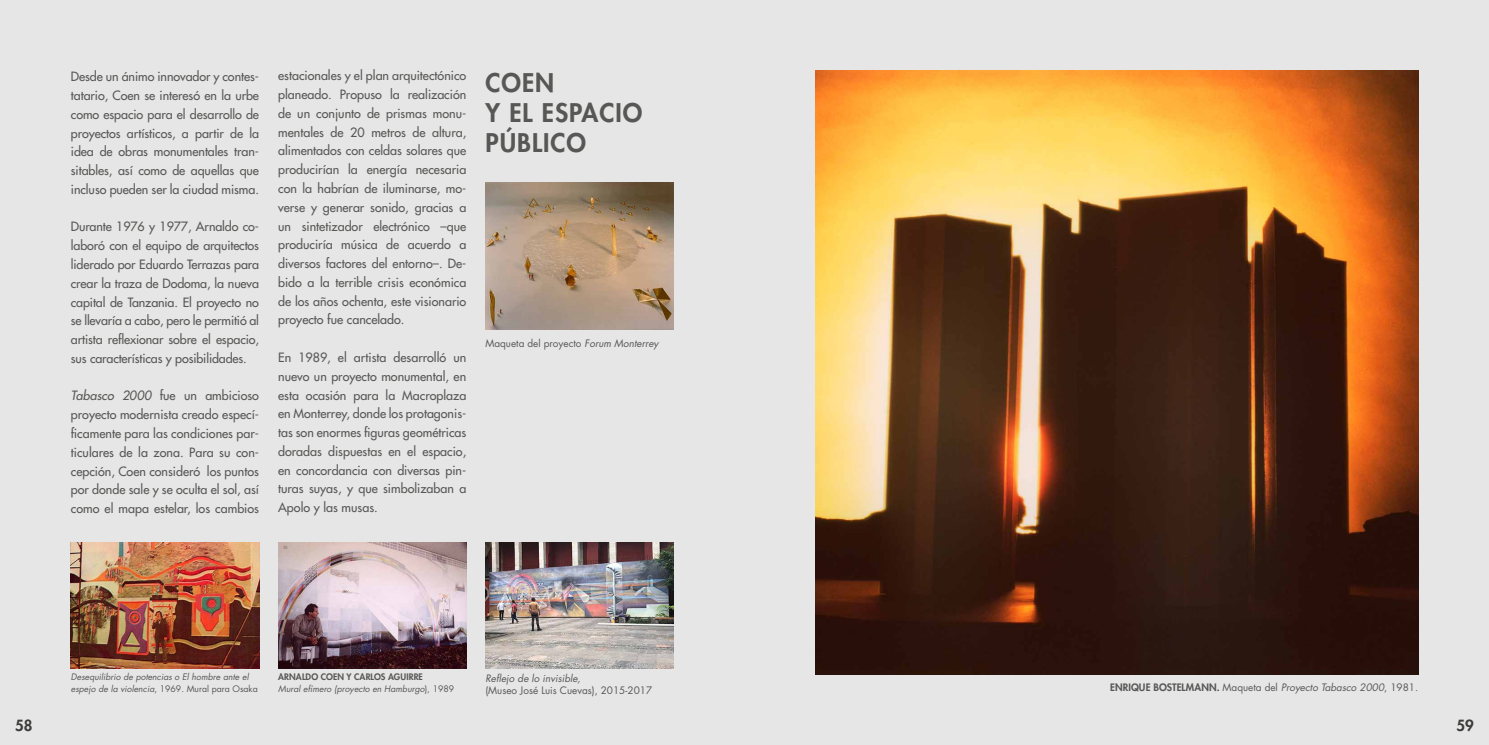
<style>
.page{position:relative;width:1489px;height:745px;background:#fff}
.page>*{position:absolute;margin:0;border:0;box-sizing:border-box;transform-origin:0 0}
.t1{font:800 25px/30px "Futura Std";letter-spacing:.04em;color:#575756}
.t2{font:800 15px "Futura Std";color:#3c3c3b}
.t3{font:500 12.5px/18.8px "Futura Std";color:#575756;text-align:justify}
.t4{font:italic 10px "Futura Std";color:#575756}
.t5{font:10px "Futura Std";color:#575756}
.t6{font:italic 8.75px/11.2px "Futura Std";color:#575756}
.s1{font-style:italic}
.s2{font-style:normal}
.s3{font-weight:800;font-style:normal}
</style>
<div class="page">
<div style="left:0;top:0;width:1488px;height:744px;background:#e6e6e6"></div>
<img style="left:485px;top:183px;width:188px;height:146px">
<img style="left:71px;top:542px;width:188px;height:126px">
<img style="left:278px;top:542px;width:188px;height:126px">
<img style="left:485px;top:542px;width:188px;height:126px">
<img style="left:815px;top:71px;width:602px;height:602px">
<p class="t3" style="left:71px;top:67px;width:190px">Desde un ánimo innovador y contes&shy;tatario, Coen se interesó en la urbe como espacio para el desarrollo de proyectos artísticos, a partir de la idea de obras monumentales tran&shy;sitables, así como de aquellas que incluso pueden ser la ciudad misma.</p>
<p class="t3" style="left:71px;top:217px;width:190px">Durante 1976 y 1977, Arnaldo co&shy;laboró con el equipo de arquitectos liderado por Eduardo Terrazas para crear la traza de Dodoma, la nueva capital de Tanzania. El proyecto no se llevaría a cabo, pero le permitió al artista reflexionar sobre el espacio, sus características y posibilidades.</p>
<p class="t3" style="left:71px;top:386px;width:190px"><span class="s1">Tabasco 2000</span> fue un ambicioso proyecto modernista creado especí&shy;ficamente para las condiciones par&shy;ticulares de la zona. Para su con&shy;cepción, Coen consideró los puntos por donde sale y se oculta el sol, así como el mapa estelar, los cambios</p>
<p class="t3" style="left:278px;top:66px;width:190px">estacionales y el plan arquitectónico planeado. Propuso la realización de un conjunto de prismas monu&shy;mentales de 20 metros de altura, alimentados con celdas solares que producirían la energía necesaria con la habrían de iluminarse, mo&shy;verse y generar sonido, gracias a un sintetizador electrónico –que produciría música de acuerdo a diversos factores del entorno–. De&shy;bido a la terrible crisis económica de los años ochenta, este visionario proyecto fue cancelado.</p>
<p class="t3" style="left:278px;top:348px;width:190px">En 1989, el artista desarrolló un nuevo un proyecto monumental, en esta ocasión para la Macroplaza en Monterrey, donde los protagonis&shy;tas son enormes figuras geométricas doradas dispuestas en el espacio, en concordancia con diversas pin&shy;turas suyas, y que simbolizaban a Apolo y las musas.</p>
<h1 class="t1" style="left:485px;top:67px;width:158px">COEN<br>Y EL ESPACIO<br>PÚBLICO</h1>
<p class="t5" style="left:485px;top:337px;width:175px">Maqueta del proyecto <span class="s1">Forum Monterrey</span></p>
<p class="t6" style="left:71px;top:671px;width:188px">Desequilibrio de potencias o El hombre ante el espejo de la violencia<span class="s2">, 1969. Mural para Osaka</span></p>
<p class="t6" style="left:278px;top:671px;width:177px"><span class="s3">ARNALDO COEN Y CARLOS AGUIRRE<br></span>Mural efímero (proyecto en Hamburgo<span class="s2">), 1989</span></p>
<p class="t4" style="left:485px;top:671px;width:97px">Reflejo de lo invisible,</p>
<p class="t5" style="left:485px;top:683px;width:168px">(Museo José Luis Cuevas), 2015-2017</p>
<p class="t4" style="left:1109px;top:680px;width:309px"><span class="s3">ENRIQUE BOSTELMANN.</span> <span class="s2">Maqueta del</span> Proyecto Tabasco 2000<span class="s2">, 1981.</span></p>
<p class="t2" style="left:15px;top:715px;width:19px">58</p>
<p class="t2" style="left:1456px;top:715px;width:19px">59</p>
</div>
